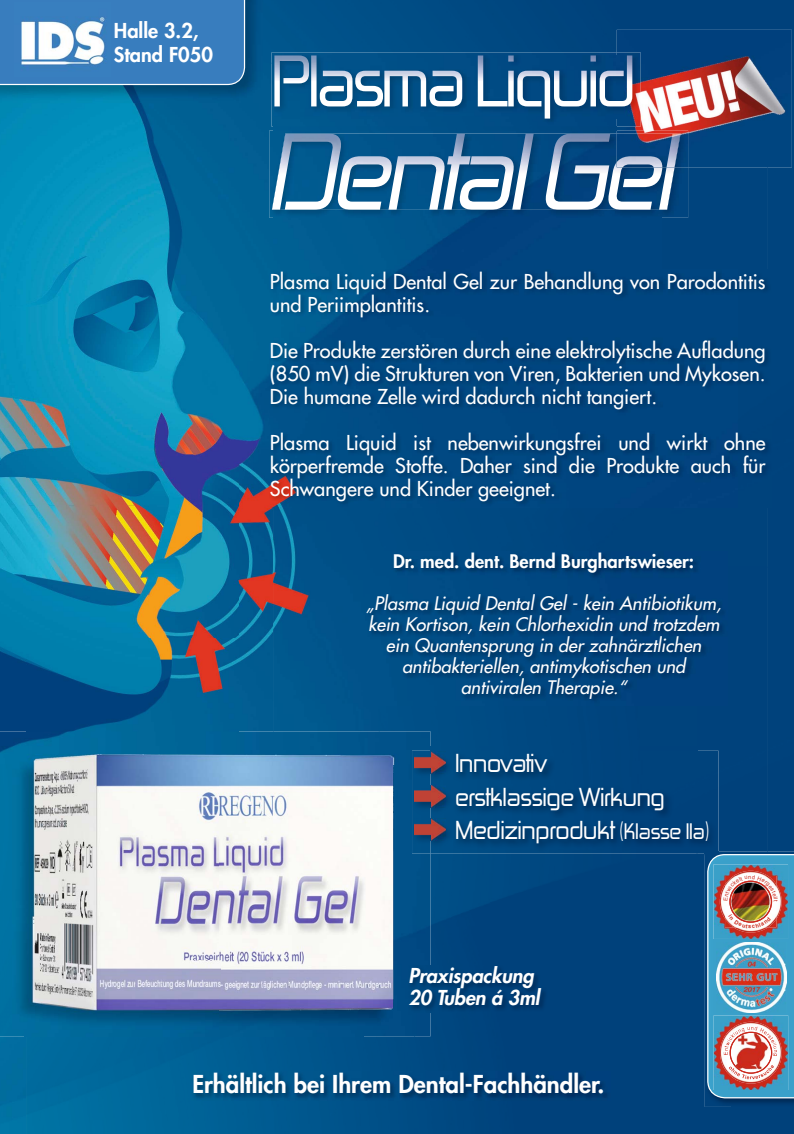
<style>
.page{position:relative;width:794px;height:1134px;background:#fff}
.page>*{position:absolute;margin:0;border:0;box-sizing:border-box;transform-origin:0 0}
.t1{font:800 24px "Futura Std";color:#fff}
.t2{font:23.2px/33.6px "Zekton Free";letter-spacing:-.04em;color:#fff}
.t3{font:500 20px/23px "Futura Std";color:#fff;text-align:justify}
.t4{font:italic 800 20px/22px "Futura Std";letter-spacing:-.01em;color:#fff}
.t5{font:800 20px/24px "Futura Std";color:#fff}
.t6{font:italic 500 18.2px/21px "Futura Std";color:#fff;text-align:center}
.t7{font:800 18.2px "Futura Std";color:#fff}
.s1{font-size:20px}
</style>
<div class="page">
<img style="left:0;top:103px;width:26px;height:1031px">
<img style="left:262px;top:0;width:532px;height:63px">
<img style="left:238px;top:63px;width:35px;height:668px">
<div style="left:768px;top:63px;width:26px;height:789px;background:#00427c"></div>
<img style="left:26px;top:103px;width:212px;height:628px">
<img style="left:273px;top:127px;width:344px;height:4px">
<div style="left:662px;top:167px;width:106px;height:103px;background:#00447e"></div>
<img style="left:273px;top:218px;width:389px;height:52px">
<img style="left:273px;top:507px;width:106px;height:224px">
<div style="left:379px;top:507px;width:389px;height:60px;background:#00447e"></div>
<div style="left:697px;top:567px;width:71px;height:285px;background:#00427c"></div>
<div style="left:379px;top:705px;width:318px;height:41px;background:#004881"></div>
<img style="left:430px;top:746px;width:267px;height:5px">
<img style="left:415px;top:853px;width:317px;height:281px">
<img style="left:26px;top:1036px;width:389px;height:98px">
<div style="left:732px;top:1107px;width:62px;height:27px;background:#00417b"></div>
<img style="left:0;top:731px;width:430px;height:34px">
<div style="left:0;top:765px;width:25px;height:271px;background:#0073a3"></div>
<img style="left:363px;top:765px;width:67px;height:271px">
<img style="left:25px;top:1029px;width:338px;height:7px">
<img style="left:13px;top:755px;width:379px;height:274px">
<img style="left:192px;top:1071px;width:418px;height:30px">
<img style="left:365px;top:551px;width:362px;height:154px">
<img style="left:705px;top:1099px;width:89px;height:8px">
<img style="left:269px;top:270px;width:503px;height:237px">
<img style="left:412px;top:751px;width:306px;height:102px">
<img style="left:453px;top:751px;width:102px;height:29px">
<img style="left:414px;top:752px;width:32px;height:22px">
<img style="left:414px;top:785px;width:32px;height:22px">
<img style="left:453px;top:785px;width:218px;height:33px">
<img style="left:414px;top:819px;width:32px;height:22px">
<img style="left:453px;top:818px;width:263px;height:33px">
<img style="left:408px;top:965px;width:140px;height:47px">
<img style="left:617px;top:30px;width:175px;height:137px">
<img style="left:271px;top:52px;width:369px;height:75px">
<img style="left:274px;top:55px;width:343px;height:64px">
<img style="left:617px;top:55px;width:15px;height:64px">
<img style="left:269px;top:131px;width:419px;height:87px">
<img style="left:617px;top:131px;width:71px;height:36px">
<img style="left:272px;top:134px;width:402px;height:76px">
<img style="left:617px;top:134px;width:63px;height:33px">
<img style="left:0;top:0;width:262px;height:103px">
<svg style="left:0;top:0;width:246px;height:86px;background:#3b7fbe"></svg>
<img style="left:14px;top:3px;width:96px;height:74px">
<img style="left:705px;top:852px;width:89px;height:247px">
<p class="t5" style="left:114px;top:21px;width:101px">Halle 3.2,<br>Stand F050</p>
<p class="t3" style="left:270px;top:271px;width:497px">Plasma Liquid Dental Gel zur Behandlung von Parodontitis und Periimplantitis.</p>
<p class="t3" style="left:270px;top:340px;width:497px">Die Produkte zerstören durch eine elektrolytische Aufladung (850 mV) die Strukturen von Viren, Bakterien und Mykosen.<br>Die humane Zelle wird dadurch nicht tangiert.</p>
<p class="t3" style="left:270px;top:432px;width:497px">Plasma Liquid ist nebenwirkungsfrei und wirkt ohne körperfremde Stoffe. Daher sind die Produkte auch für Schwangere und Kinder geeignet.</p>
<p class="t7" style="left:393px;top:553px;width:302px">Dr. med. dent. Bernd Burghartswieser:</p>
<p class="t6" style="left:366px;top:594px;width:357px">„Plasma Liquid Dental Gel - kein Antibiotikum, kein Kortison, kein Chlorhexidin und trotzdem ein Quantensprung in der zahnärztlichen antibakteriellen, antimykotischen und antiviralen Therapie.“</p>
<p class="t2" style="left:454px;top:747px;width:256px">Innovativ<br>erstklassige Wirkung<br>Medizinprodukt <span class="s1">(Klasse IIa)</span></p>
<p class="t4" style="left:408px;top:966px;width:133px">Praxispackung<br>20 Tuben á 3ml</p>
<p class="t1" style="left:192px;top:1073px;width:413px">Erhältlich bei Ihrem Dental-Fachhändler.</p>
</div>
